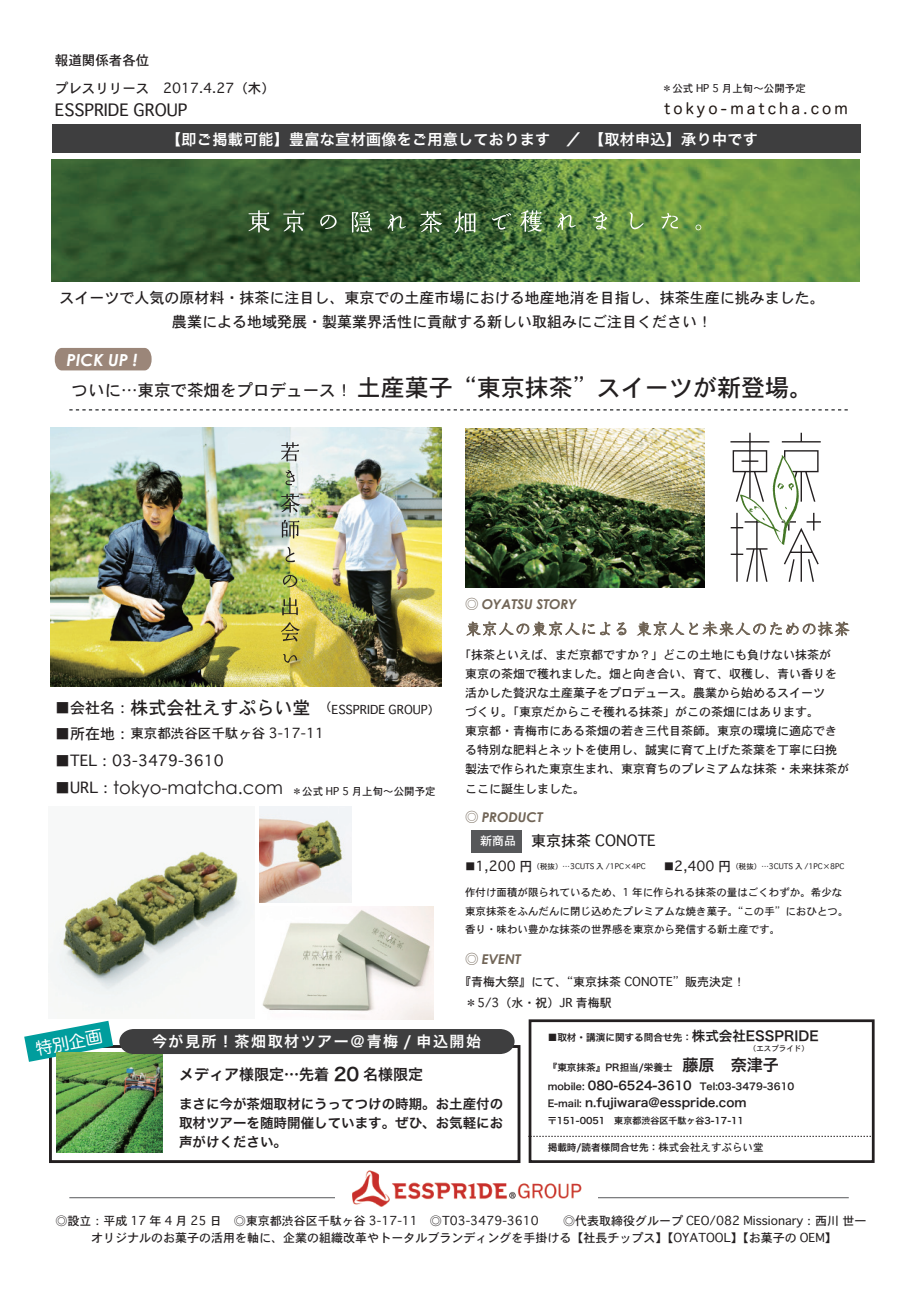
<style>
.page{position:relative;width:919px;height:1289px;background:#fff}
.page>*{position:absolute;margin:0;border:0;box-sizing:border-box;transform-origin:0 0}
.t1{font:24px "Osaka";color:#231f20}
.t2{font:18px "Century Gothic";color:#231f20}
.t3{font:16.8px "Hira Maru Pro W4";color:#fff}
.t4{font:italic 700 16.65px "Century Gothic";color:#fff}
.t5{font:16.5px "Osaka";color:#231f20}
.t6{font:15.3px "Hira Maru Pro W4";letter-spacing:.2em;color:#211814}
.t7{font:15px/23.4px "Osaka";color:#231f20;text-align:center}
.t8{font:15px "Hira Kaku Pro W6";letter-spacing:.025em;color:#fff}
.t9{font:15px "Hira Kaku Pro W6";letter-spacing:.1em;color:#fff}
.t10{font:15px "Hira Kaku Pro W6";color:#231f20}
.t11{font:13.5px/19.2px "Hira Kaku Pro W6";color:#231f20;text-align:justify}
.t12{font:13.5px/28.5px "Osaka";color:#231f20}
.t13{font:italic 700 13.5px "Century Gothic";color:#716557}
.t14{font:12px/19.2px "Osaka";color:#231f20}
.t15{font:12px "Hira Kaku Pro W6";color:#231f20}
.t16{font:10.5px/18.3px "Osaka";color:#231f20}
.t17{font:9.6px/19.2px "Hira Kaku Pro W6";color:#231f20}
.t18{font:9px "Hira Kaku Pro W6";color:#231f20}
.t19{font:7.5px "Osaka";color:#231f20}
.s1{font-size:16.5px}
.s2{font-size:15px}
.s3{font-size:18px}
.s4{font-family:"Osaka";font-size:15px}
.s5{font-family:"Koz Go Pro";font-weight:400;font-style:normal}
.s6{font-size:12px;color:#fff}
.s7{font-size:10.5px}
.s8{font-size:13.5px}
.s9{font-size:6px}
.s10{font-size:16.05px}
.s11{font-size:12px}
.s12{font-size:9.6px}
.s13{font-family:"Osaka";font-size:10.5px}
</style>
<div class="page">
<div style="left:471px;top:830px;width:50px;height:23px;background:#57585a"></div>
<hr style="left:69px;top:1197px;width:779px;height:1px;background:#57585a">
<div style="left:335px;top:1174px;width:263px;height:36px;background:#fff"></div>
<div style="left:55px;top:348px;width:97px;height:22px;background:#9b8679"></div>
<div style="left:52px;top:124px;width:808px;height:29px;background:#3e3e3f"></div>
<div style="left:528px;top:1019px;width:346px;height:143px;border:3px solid #231f20"></div>
<svg style="left:528px;top:1135px;width:345px;height:1px"></svg>
<div style="left:49px;top:1045px;width:471px;height:117px;border:3px solid #231f20"></div>
<svg style="left:69px;top:409px;width:779px;height:1px"></svg>
<img style="left:52px;top:160px;width:807px;height:122px">
<svg style="left:467px;top:621px;width:143px;height:15px"></svg>
<svg style="left:616px;top:622px;width:10px;height:13px"></svg>
<svg style="left:637px;top:621px;width:212px;height:15px"></svg>
<img style="left:50px;top:427px;width:391px;height:259px">
<svg style="left:281px;top:442px;width:18px;height:19px"></svg>
<svg style="left:285px;top:470px;width:10px;height:15px"></svg>
<svg style="left:280px;top:493px;width:20px;height:19px"></svg>
<svg style="left:282px;top:520px;width:17px;height:18px"></svg>
<svg style="left:285px;top:547px;width:10px;height:15px"></svg>
<svg style="left:283px;top:575px;width:14px;height:12px"></svg>
<svg style="left:282px;top:597px;width:16px;height:18px"></svg>
<svg style="left:281px;top:622px;width:19px;height:19px"></svg>
<svg style="left:283px;top:654px;width:14px;height:8px"></svg>
<img style="left:465px;top:429px;width:239px;height:158px">
<svg style="left:24px;top:1020px;width:89px;height:41px"></svg>
<img style="left:352px;top:1170px;width:230px;height:37px">
<svg style="left:730px;top:433px;width:90px;height:148px"></svg>
<img style="left:56px;top:1052px;width:107px;height:100px">
<div style="left:119px;top:1029px;width:395px;height:25px;background:#3e3e3f"></div>
<img style="left:262px;top:906px;width:172px;height:113px">
<img style="left:48px;top:851px;width:205px;height:162px">
<img style="left:259px;top:806px;width:92px;height:96px">
<svg style="left:248px;top:210px;width:22px;height:22px"></svg>
<svg style="left:283px;top:210px;width:21px;height:22px"></svg>
<svg style="left:320px;top:215px;width:16px;height:14px"></svg>
<svg style="left:352px;top:211px;width:20px;height:21px"></svg>
<svg style="left:387px;top:214px;width:18px;height:17px"></svg>
<svg style="left:420px;top:211px;width:22px;height:22px"></svg>
<svg style="left:454px;top:211px;width:21px;height:22px"></svg>
<svg style="left:492px;top:213px;width:19px;height:17px"></svg>
<svg style="left:520px;top:210px;width:22px;height:22px"></svg>
<svg style="left:557px;top:213px;width:18px;height:17px"></svg>
<svg style="left:592px;top:212px;width:15px;height:17px"></svg>
<svg style="left:629px;top:212px;width:14px;height:17px"></svg>
<svg style="left:661px;top:213px;width:17px;height:16px"></svg>
<svg style="left:695px;top:224px;width:6px;height:6px"></svg>
<p class="t12" style="left:55px;top:45px;width:221px">報道関係者各位<br>プレスリリース　2017.4.27（木）</p>
<h3 class="t5" style="left:55px;top:99px;width:134px">ESSPRIDE GROUP</h3>
<p class="t6" style="left:664px;top:95px;width:185px">tokyo-matcha.com</p>
<p class="t16" style="left:662px;top:79px;width:146px">＊公式 HP 5 月上旬〜公開予定</p>
<p class="t8" style="left:166px;top:126px;width:593px">【即ご掲載可能】豊富な宣材画像をご用意しております　／【取材申込】承り中です</p>
<p class="t7" style="left:59px;top:286px;width:766px">スイーツで人気の原材料・抹茶に注目し、東京での土産市場における地産地消を目指し、抹茶生産に挑みました。農業による地域発展・製菓業界活性に貢献する新しい取組みにご注目ください！</p>
<h3 class="t4" style="left:66px;top:349px;width:73px">PICK UP !</h3>
<h1 class="t1" style="left:72px;top:371px;width:743px"><span class="s1">ついに…東京で茶畑をプロデュース！</span> 土産菓子“東京抹茶”スイーツが新登場。</h1>
<p class="t14" style="left:55px;top:699px;width:386px"><span class="s2">■会社名：</span><span class="s3">株式会社えすぷらい堂</span> （ESSPRIDE GROUP）</p>
<p class="t12" style="left:55px;top:718px;width:270px"><span class="s2">■所在地：</span>東京都渋谷区千駄ヶ谷 3-17-11</p>
<p class="t7" style="left:55px;top:748px;width:170px">■TEL：03-3479-3610</p>
<h2 class="t2" style="left:55px;top:777px;width:229px"><span class="s4">■URL：</span>tokyo-matcha.com</h2>
<p class="t16" style="left:292px;top:781px;width:146px">＊公式 HP 5 月上旬〜公開予定</p>
<p class="t13" style="left:465px;top:595px;width:113px"><span class="s5">◎</span> OYATSU STORY</p>
<p class="t14" style="left:465px;top:644px;width:385px;text-indent:-6px">「抹茶といえば、まだ京都ですか？」どこの土地にも負けない抹茶が<br>東京の茶畑で穫れました。畑と向き合い、育て、収穫し、青い香りを活かした贅沢な土産菓子をプロデュース。農業から始めるスイーツ<br>づくり。「東京だからこそ穫れる抹茶」がこの茶畑にはあります。<br>東京都・青梅市にある茶畑の若き三代目茶師。東京の環境に適応できる特別な肥料とネットを使用し、誠実に育て上げた茶葉を丁寧に臼挽製法で作られた東京生まれ、東京育ちのプレミアムな抹茶・未来抹茶がここに誕生しました。</p>
<p class="t13" style="left:465px;top:808px;width:79px"><span class="s5">◎</span> PRODUCT</p>
<p class="t7" style="left:480px;top:828px;width:177px"><span class="s6">新商品</span>　東京抹茶 CONOTE</p>
<p class="t19" style="left:465px;top:861px;width:381px"><span class="s7">■</span><span class="s8">1,200 円</span>（税抜）…3CUTS 入 /1PC×4PC<span class="s9">　　　</span><span class="s7">■</span><span class="s8">2,400 円</span>（税抜）…3CUTS 入 /1PC×8PC</p>
<p class="t16" style="left:465px;top:883px;width:385px">作付け面積が限られているため、1 年に作られる抹茶の量はごくわずか。希少な東京抹茶をふんだんに閉じ込めたプレミアムな焼き菓子。“この手”におひとつ。香り・味わい豊かな抹茶の世界感を東京から発信する新土産です。</p>
<p class="t13" style="left:465px;top:950px;width:57px"><span class="s5">◎</span> EVENT</p>
<p class="t14" style="left:465px;top:970px;width:281px;line-height:21px;text-indent:-6px">『青梅大祭』にて、“東京抹茶 CONOTE”販売決定！＊5/3（水・祝）JR 青梅駅</p>
<h3 class="t3" style="left:33px;top:1034px;width:69px;rotate:-11deg">特別企画</h3>
<p class="t9" style="left:152px;top:1027px;width:330px">今が見所！茶畑取材ツアー＠青梅 / 申込開始</p>
<p class="t19" style="left:749px;top:1043px;width:61px">（エスプライド）</p>
<p class="t17" style="left:547px;top:1027px;width:272px">■取材・講演に関する問合せ先：<span class="s8">株式会社ESSPRIDE</span></p>
<p class="t17" style="left:547px;top:1057px;width:248px">『東京抹茶』PR担当/栄養士　<span class="s10">藤原　奈津子</span>mobile: <span class="s11">080-6524-3610</span> Tel:03-3479-3610</p>
<p class="t15" style="left:547px;top:1091px;width:200px"><span class="s12">E-mail:</span> n.fujiwara@esspride.com</p>
<p class="t18" style="left:547px;top:1112px;width:198px">〒151-0051　東京都渋谷区千駄ヶ谷3-17-11</p>
<p class="t17" style="left:547px;top:1137px;width:217px">掲載時/読者様問合せ先：<span class="s13">株式会社えすぷらい堂</span></p>
<p class="t10" style="left:179px;top:1060px;width:245px">メディア様限定…先着 <span class="s3">20</span> 名様限定</p>
<p class="t11" style="left:179px;top:1093px;width:326px">まさに今が茶畑取材にうってつけの時期。お土産付の取材ツアーを随時開催しています。ぜひ、お気軽にお声がけください。</p>
<p class="t14" style="left:55px;top:1211px;width:812px;line-height:17px;text-align:center">◎設立：平成 17 年 4 月 25 日　◎東京都渋谷区千駄ヶ谷 3-17-11　◎T03-3479-3610　　◎代表取締役グループ CEO/082 Missionary：西川 世一オリジナルのお菓子の活用を軸に、企業の組織改革やトータルブランディングを手掛ける【社長チップス】【OYATOOL】【お菓子の OEM】</p>
</div>
